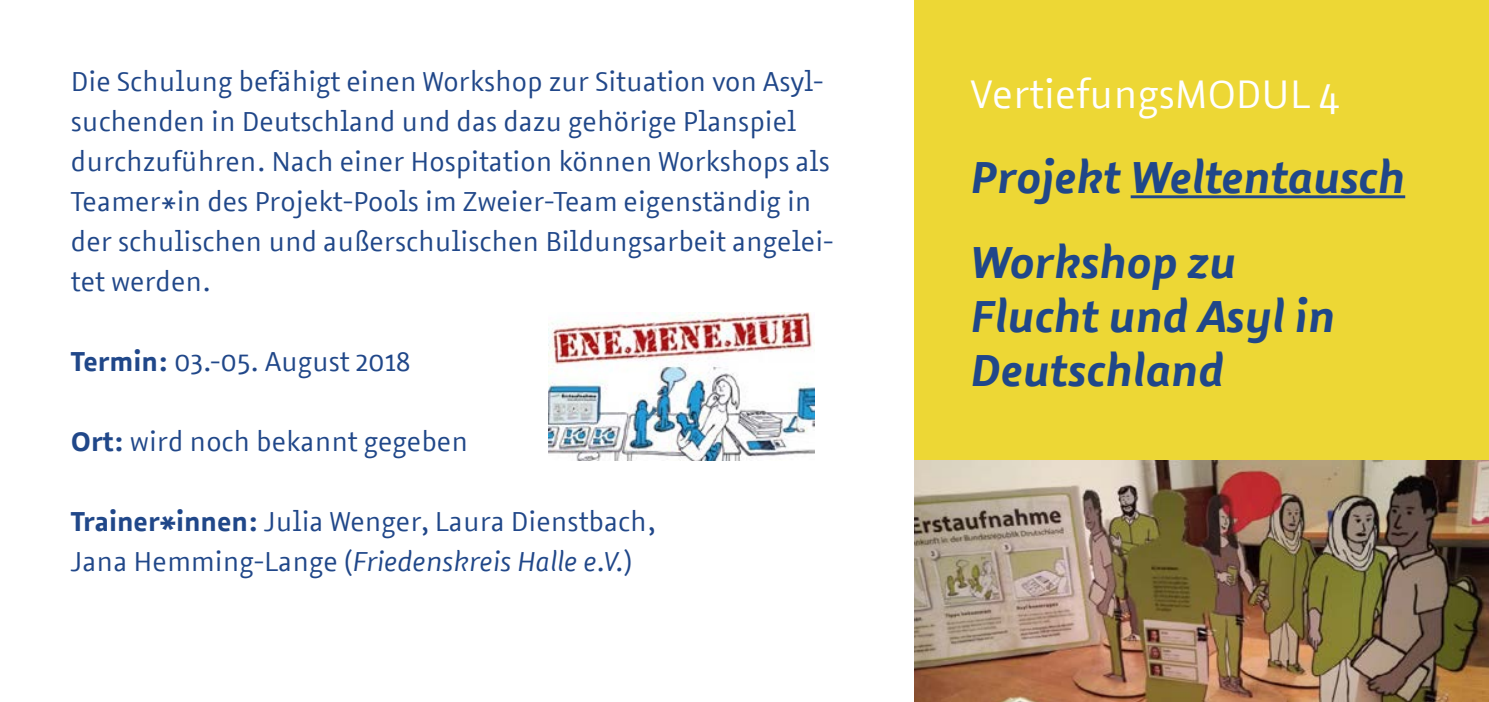
<style>
.page{position:relative;width:1489px;height:702px;background:#fff}
.page>*{position:absolute;margin:0;border:0;box-sizing:border-box;transform-origin:0 0}
.t1{font:italic 700 45px/85px "Azuro";color:#204789}
.t2{font:40px "Azuro";color:#fff}
.t3{font:27.5px/40px "Azuro";color:#204789}
.s1{font-weight:700}
.s2{font-style:italic}
</style>
<div class="page">
<div style="left:914px;top:0;width:574px;height:702px;background:#edd735"></div>
<hr style="left:1130px;top:195px;width:274px;height:3px;background:#204789">
<img style="left:914px;top:461px;width:574px;height:241px">
<img style="left:548px;top:313px;width:266px;height:148px">
<p class="t3" style="left:71px;top:60px;width:764px">Die Schulung befähigt einen Workshop zur Situation von Asyl&shy;suchenden in Deutschland und das dazu gehörige Planspiel durchzuführen. Nach einer Hospitation können Workshops als Teamer*in des Projekt-Pools im Zweier-Team eigenständig in der schulischen und außerschulischen Bildungsarbeit angelei&shy;tet werden.</p>
<p class="t3" style="left:71px;top:340px;width:341px"><span class="s1">Termin:</span> 03.-05. August 2018</p>
<p class="t3" style="left:71px;top:420px;width:399px"><span class="s1">Ort:</span> wird noch bekannt gegeben</p>
<p class="t3" style="left:71px;top:500px;width:586px"><span class="s1">Trainer*innen:</span> Julia Wenger, Laura Dienstbach,<br>Jana Hemming-Lange (<span class="s2">Friedenskreis Halle e.V.</span>)</p>
<h2 class="t2" style="left:970px;top:65px;width:370px">VertiefungsMODUL 4</h2>
<h1 class="t1" style="left:970px;top:132px;width:436px">Projekt Weltentausch<br>Workshop zu</h1>
<h1 class="t1" style="left:970px;top:287px;width:366px;line-height:54px">Flucht und Asyl in<br>Deutschland</h1>
</div>
